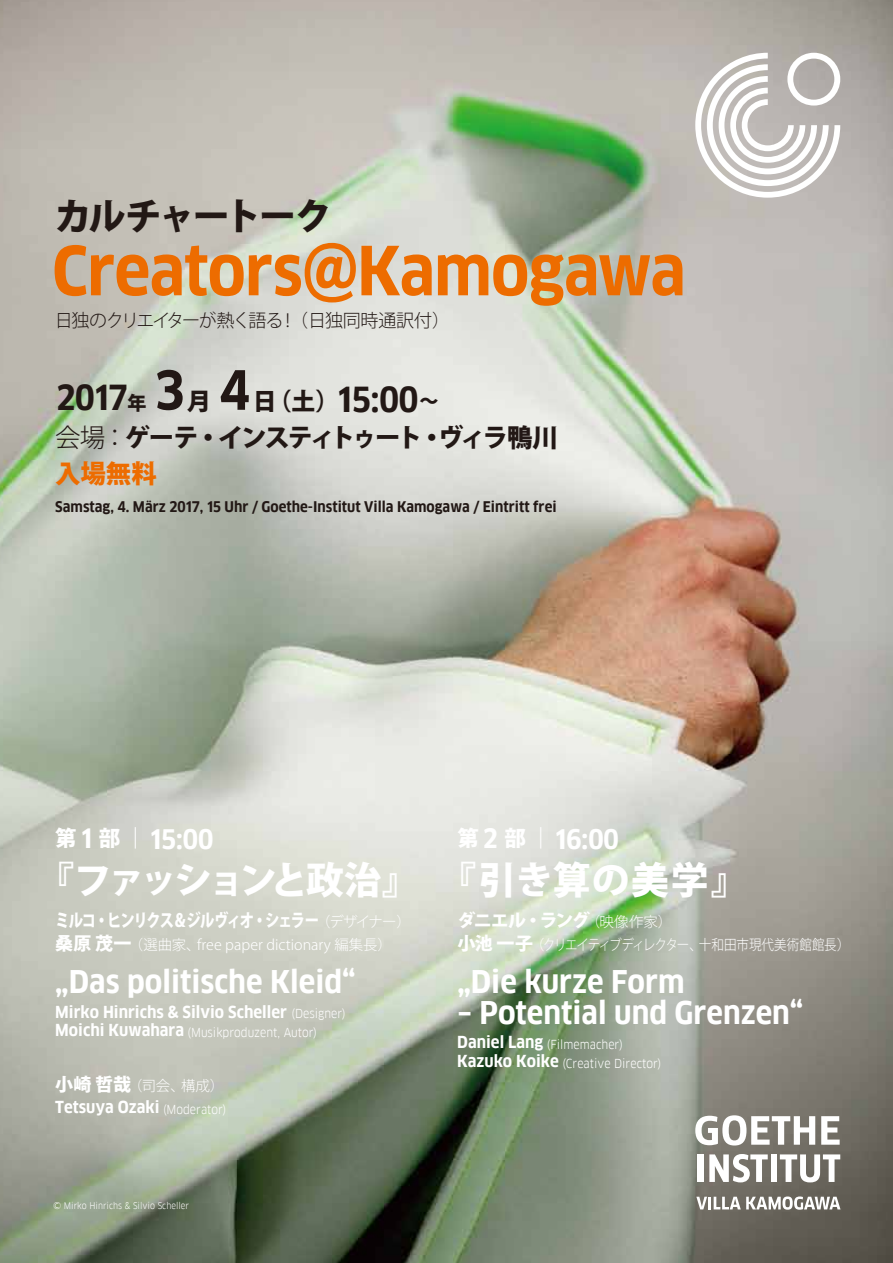
<style>
.page{position:relative;width:893px;height:1263px;background:#fff}
.page>*{position:absolute;margin:0;border:0;box-sizing:border-box;transform-origin:0 0}
.t1{font:700 66px "Goethe FF Clan";letter-spacing:-.015em;color:#ed6c00}
.t2{font:800 37.8px "Koz Go Pro";letter-spacing:-.12em;color:#fff}
.t3{font:800 37.8px "Koz Go Pro";letter-spacing:-.055em;color:#fff}
.t4{font:800 37.2px "Koz Go Pro";letter-spacing:-.085em;color:#221815}
.t5{font:700 33.75px "Goethe FF Clan";color:#221815}
.t6{font:700 30.6px "Goethe FF Clan";color:#fff}
.t7{font:700 26.4px "Goethe FF Clan";color:#fff}
.t8{font:800 25.5px/36.3px "Koz Go Pro";letter-spacing:-.085em;color:#221815}
.t9{font:800 23.85px "Koz Go Pro";color:#221815}
.t10{font:800 21.45px "Koz Go Pro";color:#fff}
.t11{font:800 19.05px "Koz Go Pro";color:#221815}
.t12{font:800 18px "Koz Go Pro";letter-spacing:-.08em;color:#fff;scale:.8 1}
.t13{font:300 18px "Koz Go Pro";letter-spacing:-.06em;color:#221815}
.t14{font:800 18px "Koz Go Pro";letter-spacing:-.08em;color:#fff}
.t15{font:700 16.2px "Goethe FF Clan";color:#fff}
.t16{font:700 14.4px "Goethe FF Clan";color:#221815}
.t17{font:300 14.4px "Koz Go Pro";letter-spacing:-.005em;color:#fff}
.t18{font:300 14.4px "Koz Go Pro";letter-spacing:-.04em;color:#fff}
.t19{font:12.15px/18.9px "Goethe FF Clan";color:#fff}
.t20{font:9px "Goethe FF Clan";color:#fff}
.s1{font-family:"Goethe FF Clan";font-weight:700;font-size:52.8px}
.s2{font-family:"Goethe FF Clan";font-weight:700;font-size:33.75px}
.s3{font-size:19.05px}
.s4{font-weight:300}
.s5{color:#ed6c00}
.s6{font-family:"Goethe FF Clan";font-weight:700;font-size:26.1px}
.s7{font-family:"Koz Go Pro";font-weight:800;font-size:21.45px}
.s8{font-size:26.1px}
.s9{font-weight:300;font-size:14.4px}
.s10{font-weight:800;font-size:18px}
.s11{font-weight:400;font-size:12.15px}
.s12{font-weight:700;font-size:16.2px}
</style>
<div class="page">
<img style="left:0;top:0;width:893px;height:1263px">
<svg style="left:695px;top:53px;width:145px;height:145px"></svg>
<svg style="left:695px;top:1115px;width:120px;height:30px"></svg>
<svg style="left:821px;top:1116px;width:19px;height:29px"></svg>
<div style="left:697px;top:1154px;width:6px;height:28px;background:#fff"></div>
<svg style="left:709px;top:1154px;width:59px;height:28px"></svg>
<div style="left:771px;top:1154px;width:6px;height:28px;background:#fff"></div>
<svg style="left:780px;top:1154px;width:60px;height:28px"></svg>
<svg style="left:696px;top:1196px;width:144px;height:14px"></svg>
<h3 class="t4" style="left:54px;top:192px;width:279px">カルチャートーク</h3>
<h1 class="t1" style="left:52px;top:233px;width:635px">Creators@Kamogawa</h1>
<h3 class="t13" style="left:55px;top:309px;width:397px">日独のクリエイターが熱く語る！（日独同時通訳付）</h3>
<h3 class="t5" style="left:57px;top:378px;width:73px">2017</h3>
<h3 class="t11" style="left:127px;top:390px;width:21px">年</h3>
<h3 class="t9" style="left:155px;top:385px;width:285px"><span class="s1">3</span>月 <span class="s1">4</span>日（土）<span class="s2">15:00</span><span class="s3">～</span></h3>
<h3 class="t8" style="left:55px;top:421px;width:504px"><span class="s4">会場：</span>ゲーテ・インスティトゥート・ヴィラ鴨川<span class="s5">入場無料</span></h3>
<p class="t16" style="left:55px;top:498px;width:503px">Samstag, 4. März 2017, 15 Uhr / Goethe-Institut Villa Kamogawa / Eintritt frei</p>
<h3 class="t10" style="left:55px;top:825px;width:92px">第 <span class="s6">1</span> 部 ｜</h3>
<h3 class="t7" style="left:150px;top:823px;width:65px">15:00</h3>
<h3 class="t7" style="left:457px;top:823px;width:163px"><span class="s7">第</span> <span class="s8">2</span> <span class="s7">部 ｜</span> 16:00</h3>
<h2 class="t2" style="left:36px;top:856px;width:385px">『ファッションと政治』</h2>
<h3 class="t12" style="left:55px;top:908px;width:446px">ミルコ・ヒンリクス＆ジルヴィオ・シェラー<span class="s9">（デザイナー）</span></h3>
<p class="t17" style="left:55px;top:935px;width:338px"><span class="s10">桑原 茂一</span>（選曲家、free paper dictionary 編集長）</p>
<h3 class="t6" style="left:55px;top:964px;width:302px">„Das politische Kleid“</h3>
<h3 class="t15" style="left:55px;top:1002px;width:292px">Mirko Hinrichs &amp; Silvio Scheller <span class="s11">(Designer)</span></h3>
<p class="t19" style="left:55px;top:1023px;width:263px"><span class="s12">Moichi Kuwahara</span> (Musikproduzent, Autor)</p>
<p class="t17" style="left:55px;top:1077px;width:170px"><span class="s10">小崎 哲哉</span>（司会、構成）</p>
<h3 class="t15" style="left:55px;top:1098px;width:173px">Tetsuya Ozaki <span class="s11">(Moderator)</span></h3>
<p class="t20" style="left:53px;top:1200px;width:137px">© Mirko Hinrichs &amp; Silvio Scheller</p>
<h2 class="t3" style="left:438px;top:856px;width:312px">『引き算の美学』</h2>
<h3 class="t14" style="left:457px;top:908px;width:216px">ダニエル・ラング<span class="s9">（映像作家）</span></h3>
<p class="t18" style="left:457px;top:935px;width:395px"><span class="s10">小池 一子</span>（クリエイティブディレクター、十和田市現代美術館館長）</p>
<h3 class="t6" style="left:457px;top:964px;width:229px">„Die kurze Form</h3>
<h3 class="t6" style="left:457px;top:995px;width:348px">– Potential und Grenzen“</h3>
<p class="t19" style="left:457px;top:1035px;width:206px"><span class="s12">Daniel Lang</span> (Filmemacher)<br><span class="s12">Kazuko Koike</span> (Creative Director)</p>
</div>
